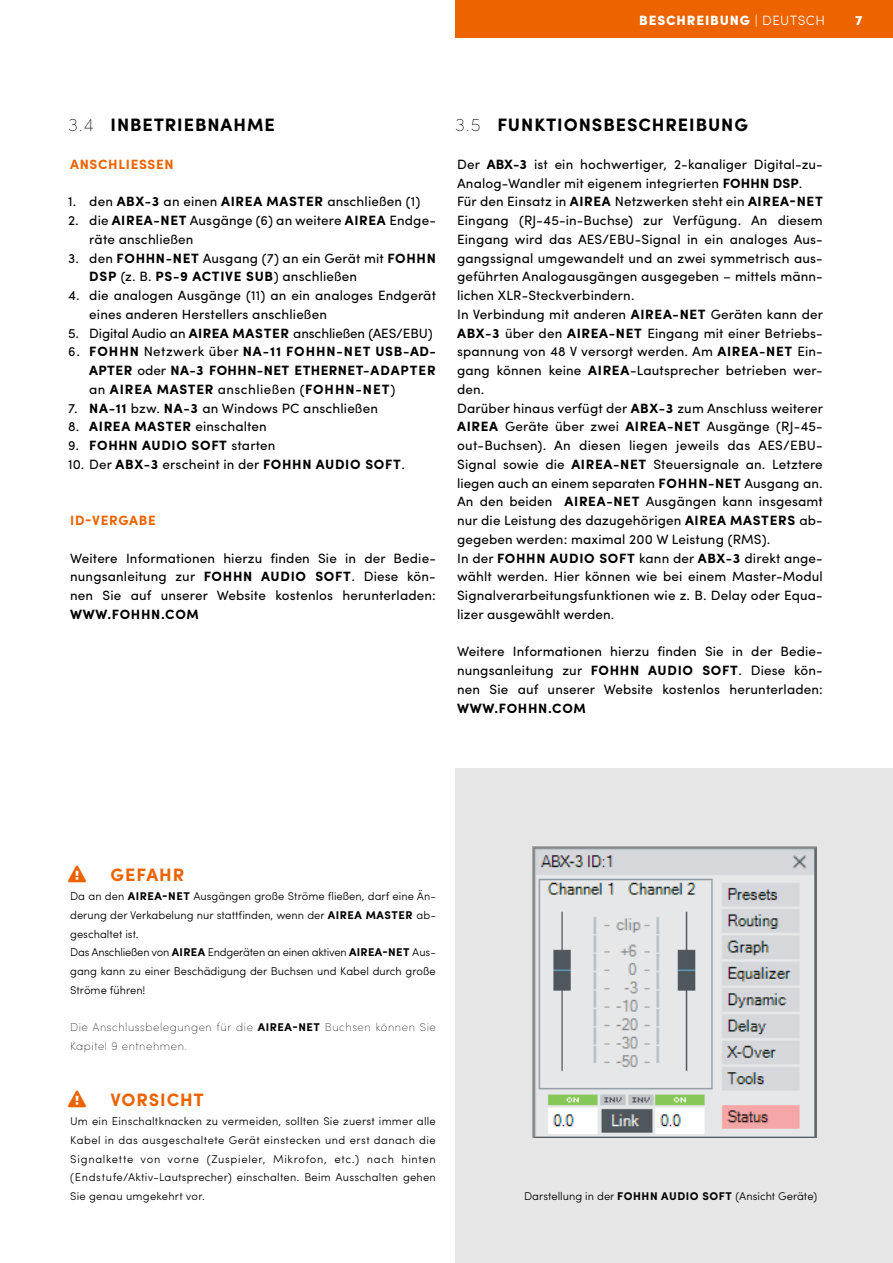
<style>
.page{position:relative;width:893px;height:1263px;background:#fff}
.page>*{position:absolute;margin:0;border:0;box-sizing:border-box;transform-origin:0 0}
.t1{font:700 18px "Sofia Pro";letter-spacing:.05em;color:#000}
.t2{font:700 18px "Sofia Pro";letter-spacing:.05em;color:#ec6300}
.t3{font:13.5px/18.8px "Sofia Pro";letter-spacing:.01em;color:#000}
.t4{font:700 13.5px/18.8px "Sofia Pro";letter-spacing:.05em;color:#000;text-align:justify}
.t5{font:13.5px "Sofia Pro";letter-spacing:-.01em;color:#000}
.t6{font:700 13.5px "Sofia Pro";letter-spacing:.05em;color:#ec6300}
.t7{font:900 13.5px "Sofia Pro";letter-spacing:.065em;color:#fff}
.t8{font:300 11.25px/18.8px "Sofia Pro";color:#000}
.t9{font:200 11.25px/18.8px "Sofia Pro";letter-spacing:.05em;color:#000}
.s1{font-weight:300}
.s2{font-weight:200}
.s3{font-weight:700}
.s4{font-weight:400}
</style>
<div class="page">
<div style="left:455px;top:0;width:438px;height:38px;background:#ec6300"></div>
<div style="left:455px;top:769px;width:438px;height:494px;background:#e6e6e6"></div>
<img style="left:532px;top:846px;width:285px;height:292px">
<p class="t7" style="left:639px;top:9px;width:187px">BESCHREIBUNG <span class="s1">| DEUTSCH</span></p>
<p class="t7" style="left:855px;top:9px;width:9px">7</p>
<h1 class="t1" style="left:68px;top:111px;width:208px"><span class="s2">3.4</span> INBETRIEBNAHME</h1>
<p class="t6" style="left:70px;top:154px;width:105px">ANSCHLIESSEN</p>
<p class="t3" style="left:68px;top:191px;width:354px">1. den <span class="s3">ABX-3</span> an einen <span class="s3">AIREA MASTER</span> anschließen (1)</p>
<p class="t3" style="left:89px;top:210px;width:348px;text-indent:-21px">2. die <span class="s3">AIREA-NET</span> Ausgänge (6) an weitere <span class="s3">AIREA</span> Endge&shy;räte anschließen</p>
<p class="t3" style="left:89px;top:247px;width:348px;text-indent:-21px">3. den <span class="s3">FOHHN-NET</span> Ausgang (7) an ein Gerät mit <span class="s3">FOHHN<br>DSP</span> (z. B. <span class="s3">PS-9 ACTIVE SUB</span>) anschließen</p>
<p class="t3" style="left:89px;top:285px;width:348px;text-indent:-21px">4. die analogen Ausgänge (11) an ein analoges Endgerät eines anderen Herstellers anschließen</p>
<p class="t5" style="left:68px;top:323px;width:366px">5. Digital Audio an <span class="s3">AIREA MASTER</span> anschließen (AES/EBU)</p>
<p class="t4" style="left:89px;top:341px;width:348px;text-indent:-21px"><span class="s4">6.</span> FOHHN <span class="s4">Netzwerk über</span> NA-11 FOHHN-NET USB-AD-APTER <span class="s4">oder</span> NA-3 FOHHN-NET ETHERNET-ADAPTER <span class="s4">an</span> AIREA MASTER <span class="s4">anschließen (</span>FOHHN-NET<span class="s4">)</span></p>
<p class="t3" style="left:68px;top:397px;width:311px">7. <span class="s3">NA-11</span> bzw. <span class="s3">NA-3</span> an Windows PC anschließen</p>
<p class="t3" style="left:68px;top:416px;width:200px">8. <span class="s3">AIREA MASTER</span> einschalten</p>
<p class="t4" style="left:68px;top:435px;width:209px"><span class="s4">9.</span> FOHHN AUDIO SOFT <span class="s4">starten</span></p>
<p class="t3" style="left:68px;top:454px;width:339px">10. Der <span class="s3">ABX-3</span> erscheint in der <span class="s3">FOHHN AUDIO SOFT</span>.</p>
<p class="t6" style="left:70px;top:510px;width:87px">ID-VERGABE</p>
<p class="t3" style="left:70px;top:547px;width:367px;text-align:justify">Weitere Informationen hierzu finden Sie in der Bedie&shy;nungsanleitung zur <span class="s3">FOHHN AUDIO SOFT</span>. Diese kön&shy;nen Sie auf unserer Website kostenlos herunterladen:</p>
<p class="t4" style="left:70px;top:604px;width:130px">WWW.FOHHN.COM</p>
<h1 class="t1" style="left:455px;top:111px;width:295px"><span class="s2">3.5</span> FUNKTIONSBESCHREIBUNG</h1>
<p class="t3" style="left:457px;top:154px;width:367px">Der <span class="s3">ABX-3</span> ist ein hochwertiger, 2-kanaliger Digital-zu-Analog-Wandler mit eigenem integrierten <span class="s3">FOHHN DSP</span>.<br>Für den Einsatz in <span class="s3">AIREA</span> Netzwerken steht ein <span class="s3">AIREA-NET </span>Eingang (RJ-45-in-Buchse) zur Verfügung. An diesem Eingang wird das AES/EBU-Signal in ein analoges Aus&shy;gangssignal umgewandelt und an zwei symmetrisch aus&shy;geführten Analogausgängen ausgegeben – mittels männ&shy;lichen XLR-Steckverbindern.<br>In Verbindung mit anderen <span class="s3">AIREA-NET</span> Geräten kann der <span class="s3">ABX-3</span> über den <span class="s3">AIREA-NET</span> Eingang mit einer Betriebs&shy;spannung von 48 V versorgt werden. Am <span class="s3">AIREA-NET</span> Ein&shy;gang können keine <span class="s3">AIREA</span>-Lautsprecher betrieben wer&shy;den.<br>Darüber hinaus verfügt der <span class="s3">ABX-3</span> zum Anschluss weiterer <span class="s3">AIREA</span> Geräte über zwei <span class="s3">AIREA-NET</span> Ausgänge (RJ-45- out-Buchsen). An diesen liegen jeweils das AES/EBU-Signal sowie die <span class="s3">AIREA-NET</span> Steuersignale an. Letztere liegen auch an einem separaten <span class="s3">FOHHN-NET</span> Ausgang an.<br>An den beiden <span class="s3">AIREA-NET</span> Ausgängen kann insgesamt nur die Leistung des dazugehörigen <span class="s3">AIREA MASTERS</span> ab&shy;gegeben werden: maximal 200 W Leistung (RMS).<br>In der <span class="s3">FOHHN AUDIO SOFT</span> kann der <span class="s3">ABX-3</span> direkt ange&shy;wählt werden. Hier können wie bei einem Master-Modul Signalverarbeitungsfunktionen wie z. B. Delay oder Equa&shy;lizer ausgewählt werden.</p>
<p class="t3" style="left:457px;top:641px;width:367px;text-align:justify">Weitere Informationen hierzu finden Sie in der Bedie&shy;nungsanleitung zur <span class="s3">FOHHN AUDIO SOFT</span>. Diese kön&shy;nen Sie auf unserer Website kostenlos herunterladen:</p>
<p class="t4" style="left:457px;top:698px;width:130px">WWW.FOHHN.COM</p>
<h1 class="t2" style="left:68px;top:861px;width:118px">❑ GEFAHR</h1>
<p class="t8" style="left:70px;top:886px;width:367px">Da an den <span class="s3">AIREA-NET</span> Ausgängen große Ströme fließen, darf eine Än&shy;derung der Verkabelung nur stattfinden, wenn der <span class="s3">AIREA MASTER</span> ab&shy;geschaltet ist.<br>Das Anschließen von <span class="s3">AIREA</span> Endgeräten an einen aktiven <span class="s3">AIREA-NET</span> Aus&shy;gang kann zu einer Beschädigung der Buchsen und Kabel durch große Ströme führen!</p>
<p class="t9" style="left:70px;top:1018px;width:367px">Die Anschlussbelegungen für die <span class="s3">AIREA-NET</span> Buchsen können Sie<br>Kapitel 9 entnehmen.</p>
<h1 class="t2" style="left:68px;top:1086px;width:137px">❑ VORSICHT</h1>
<p class="t8" style="left:70px;top:1111px;width:367px;text-align:justify">Um ein Einschaltknacken zu vermeiden, sollten Sie zuerst immer alle Kabel in das ausgeschaltete Gerät einstecken und erst danach die Signalkette von vorne (Zuspieler, Mikrofon, etc.) nach hinten (Endstufe/Aktiv-Lautsprecher) einschalten. Beim Ausschalten gehen Sie genau umgekehrt vor.</p>
<p class="t8" style="left:524px;top:1186px;width:295px">Darstellung in der <span class="s3">FOHHN AUDIO SOFT</span> (Ansicht Geräte)</p>
</div>
